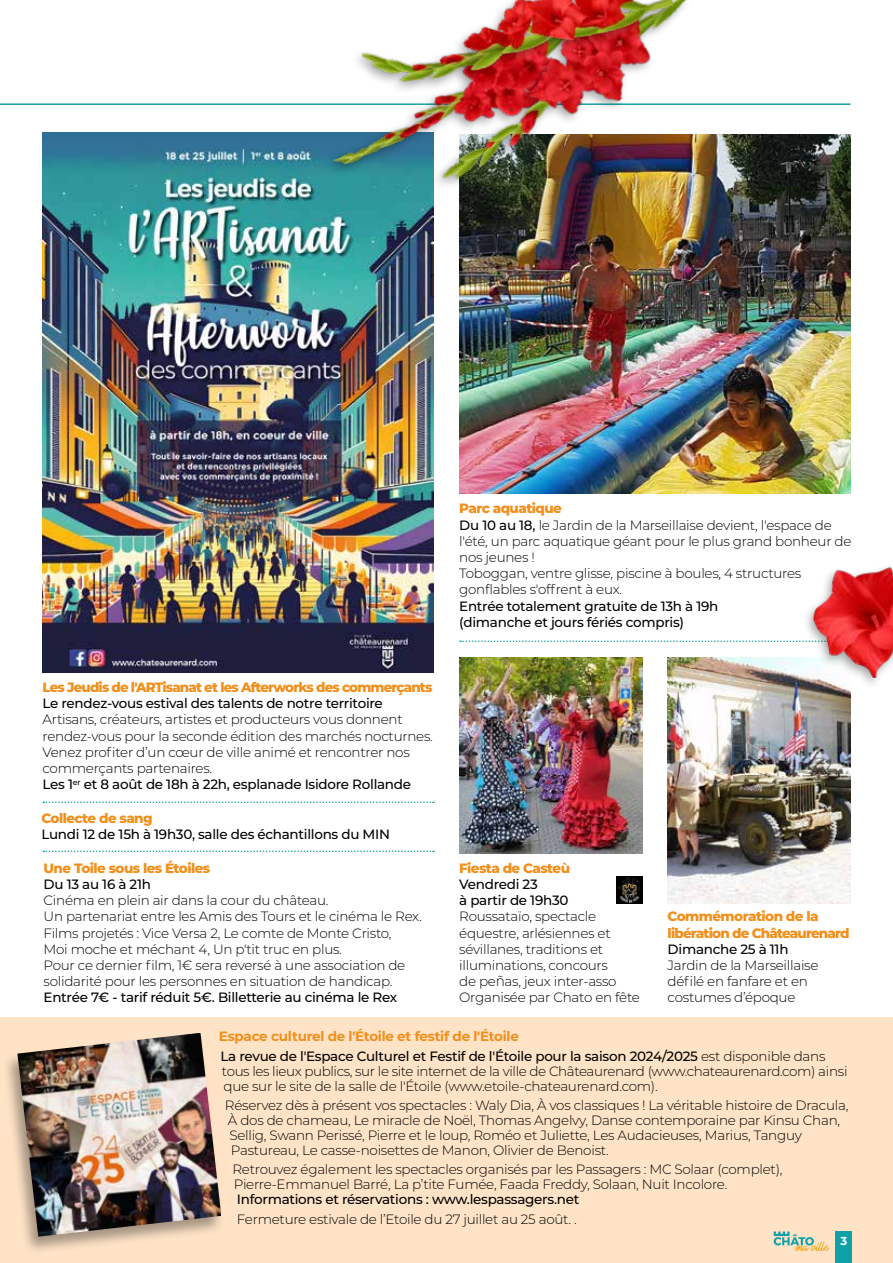
<style>
.page{position:relative;width:893px;height:1263px;background:#fff}
.page>*{position:absolute;margin:0;border:0;box-sizing:border-box;transform-origin:0 0}
.t1{font:300 13.5px/16.2px "Montserrat";letter-spacing:-.02em;color:#000}
.t2{font:500 13.5px/16.2px "Montserrat";letter-spacing:-.02em;color:#000}
.t3{font:800 13.5px/16.2px "Montserrat";letter-spacing:-.06em;color:#f18f1a}
.t4{font:800 13.5px "Montserrat";letter-spacing:-.04em;color:#f18f1a}
.t5{font:10.35px "Mark My Words";color:#f3a91b}
.s1{font-weight:500}
.s2{font-weight:800;color:#f18f1a}
.s3{font-weight:700;color:#f08f1a}
.s4{font-weight:300}
</style>
<div class="page">
<svg style="left:43px;top:801px;width:391px;height:2px"></svg>
<svg style="left:43px;top:850px;width:391px;height:2px"></svg>
<svg style="left:460px;top:640px;width:341px;height:2px"></svg>
<img style="left:617px;top:876px;width:25px;height:27px">
<hr style="left:0;top:103px;width:850px;height:2px;background:#13a2a8">
<div style="left:0;top:1017px;width:893px;height:246px;background:#fee3c7"></div>
<img style="left:43px;top:132px;width:391px;height:541px">
<img style="left:459px;top:657px;width:183px;height:196px">
<img style="left:668px;top:657px;width:182px;height:246px">
<div style="left:2px;top:1032px;width:223px;height:223px;background:#000;opacity:.35"></div>
<img style="left:17px;top:1033px;width:204px;height:204px">
<img style="left:459px;top:135px;width:391px;height:358px">
<svg style="left:774px;top:1231px;width:40px;height:14px"></svg>
<div style="left:836px;top:1231px;width:16px;height:32px;background:#0fa1a8"></div>
<div style="left:802px;top:563px;width:91px;height:127px;background:#000;opacity:.35"></div>
<img style="left:805px;top:565px;width:88px;height:113px">
<div style="left:322px;top:0;width:280px;height:177px;background:#000;opacity:.35"></div>
<img style="left:328px;top:0;width:293px;height:221px">
<img style="left:419px;top:0;width:293px;height:213px">
<div style="left:350px;top:0;width:329px;height:94px;background:#000;opacity:.35"></div>
<img style="left:355px;top:0;width:323px;height:87px">
<p class="t3" style="left:43px;top:678px;width:391px">Les Jeudis de l'ARTisanat et les Afterworks des commerçants</p>
<p class="t2" style="left:43px;top:695px;width:342px">Le rendez-vous estival des talents de notre territoire</p>
<p class="t1" style="left:43px;top:711px;width:392px">Artisans, créateurs, artistes et producteurs vous donnent rendez-vous pour la seconde édition des marchés nocturnes.<br>Venez profiter d’un cœur de ville animé et rencontrer nos commerçants partenaires.<br><span class="s1">Les 1</span><sup>er</sup> <span class="s1">et 8 août de 18h à 22h, esplanade Isidore Rollande</span></p>
<p class="t4" style="left:41px;top:808px;width:113px">Collecte de sang</p>
<p class="t2" style="left:41px;top:825px;width:350px">Lundi 12 de 15h à 19h30, salle des échantillons du MIN</p>
<p class="t1" style="left:459px;top:500px;width:394px"><span class="s2">Parc aquatique<br></span><span class="s1">Du 10 au 18,</span> le Jardin de la Marseillaise devient, l'espace de l'été, un parc aquatique géant pour le plus grand bonheur de nos jeunes !<br>Toboggan, ventre glisse, piscine à boules, 4 structures gonflables s'offrent à eux.</p>
<p class="t2" style="left:459px;top:597px;width:261px">Entrée totalement gratuite de 13h à 19h (dimanche et jours fériés compris)</p>
<p class="t4" style="left:44px;top:858px;width:168px">Une Toile sous les Étoiles</p>
<p class="t2" style="left:44px;top:875px;width:109px">Du 13 au 16 à 21h</p>
<p class="t1" style="left:44px;top:892px;width:380px">Cinéma en plein air dans la cour du château.<br>Un partenariat entre les Amis des Tours et le cinéma le Rex.<br>Films projetés : Vice Versa 2, Le comte de Monte Cristo,<br>Moi moche et méchant 4, Un p'tit truc en plus.<br>Pour ce dernier film, 1€ sera reversé à une association de solidarité pour les personnes en situation de handicap.</p>
<p class="t2" style="left:44px;top:989px;width:355px">Entrée 7€ - tarif réduit 5€. Billetterie au cinéma le Rex</p>
<p class="t2" style="left:219px;top:1026px;width:608px;line-height:19.8px"><span class="s3">Espace culturel de l'Étoile et festif de l'Étoile<br></span>La revue de l'Espace Culturel et Festif de l'Étoile pour la saison 2024/2025 <span class="s4">est disponible dans</span></p>
<p class="t1" style="left:222px;top:1063px;width:627px;line-height:15px">tous les lieux publics, sur le site internet de la ville de Châteaurenard (www.chateaurenard.com) ainsi que sur le site de la salle de l'Étoile (www.etoile-chateaurenard.com).</p>
<p class="t1" style="left:225px;top:1097px;width:625px;line-height:15px">Réservez dès à présent vos spectacles : Waly Dia, À vos classiques ! La véritable histoire de Dracula, À dos de chameau, Le miracle de Noël, Thomas Angelvy, Danse contemporaine par Kinsu Chan, Sellig, Swann Perissé, Pierre et le loup, Roméo et Juliette, Les Audacieuses, Marius, Tanguy Pastureau, Le casse-noisettes de Manon, Olivier de Benoist.</p>
<p class="t1" style="left:232px;top:1162px;width:551px;line-height:15px">Retrouvez également les spectacles organisés par les Passagers : MC Solaar (complet),<br>Pierre-Emmanuel Barré, La p’tite Fumée, Faada Freddy, Solaan, Nuit Incolore.</p>
<p class="t2" style="left:237px;top:1191px;width:344px">Informations et réservations : www.lespassagers.net</p>
<p class="t1" style="left:237px;top:1210px;width:341px">Fermeture estivale de l’Etoile du 27 juillet au 25 août. .</p>
<p class="t5" style="left:796px;top:1241px;width:52px">ma ville <sup>3</sup></p>
<p class="t4" style="left:459px;top:858px;width:112px">Fiesta de Casteù</p>
<p class="t2" style="left:459px;top:875px;width:111px">Vendredi 23<br>à partir de 19h30</p>
<p class="t1" style="left:459px;top:908px;width:182px">Roussataïo, spectacle équestre, arlésiennes et sévillanes, traditions et illuminations, concours<br>de peÑas, jeux inter-asso<br>Organisée par Chato en fête</p>
<p class="t3" style="left:668px;top:908px;width:184px">Commémoration de la libération de Châteaurenard</p>
<p class="t2" style="left:668px;top:940px;width:122px">Dimanche 25 à 11h</p>
<p class="t1" style="left:668px;top:956px;width:152px">Jardin de la Marseillaise défilé en fanfare et en costumes d’époque</p>
</div>
